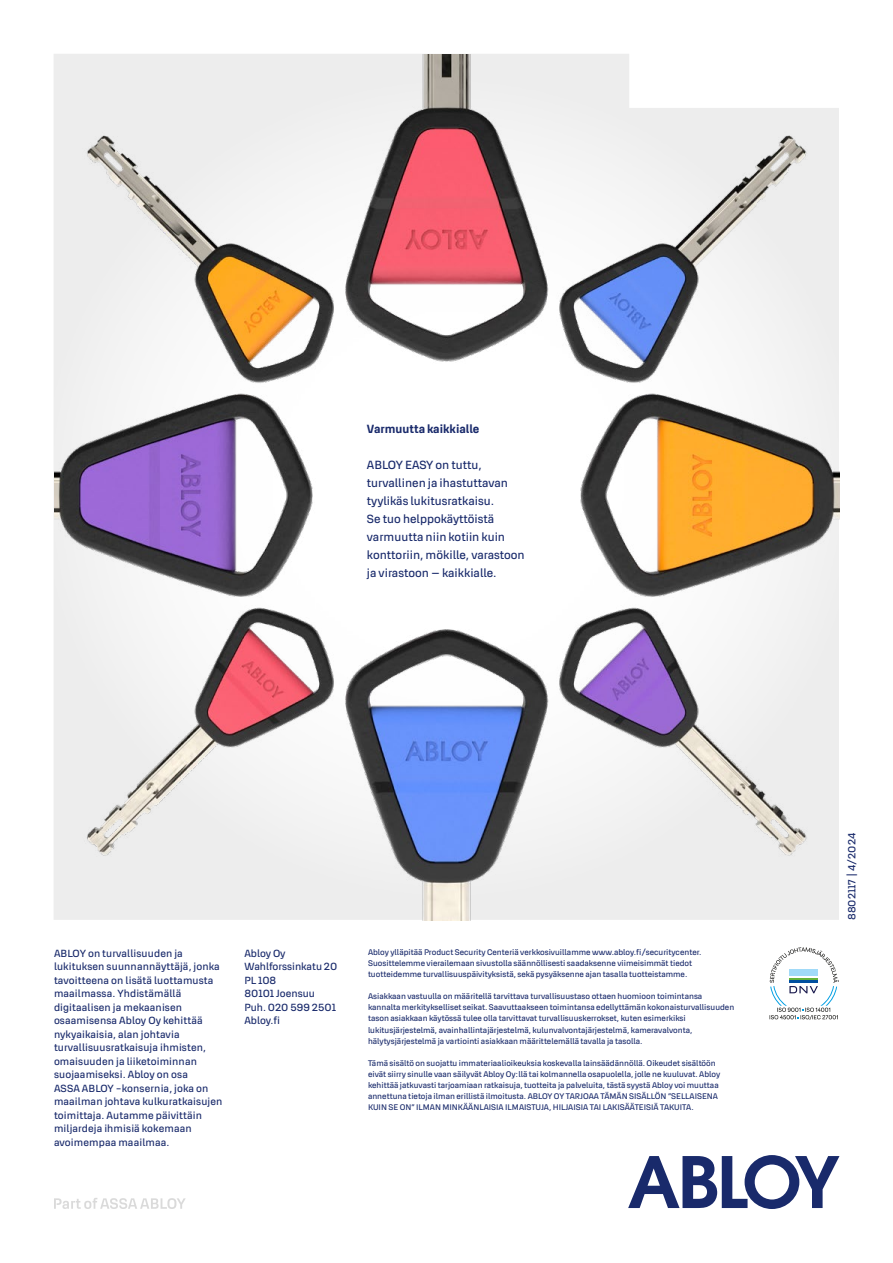
<style>
.page{position:relative;width:893px;height:1263px;background:#fff}
.page>*{position:absolute;margin:0;border:0;box-sizing:border-box;transform-origin:0 0}
.Bodytext{font:12px/18px "Abloy Sans OT";color:#192a6b}
.Bodytext-2{font:700 12px "Abloy Sans OT";color:#192a6b}
.t1{font:10.5px/13.5px "Abloy Sans OT";letter-spacing:.01em;color:#192a6b}
.t2{font:8.25px/11.1px "Abloy Sans OT";color:#192a6b}
</style>
<div class="page">
<svg style="left:628px;top:1155px;width:211px;height:54px"></svg>
<img style="left:54px;top:54px;width:785px;height:866px">
<svg style="left:54px;top:1198px;width:132px;height:11px"></svg>
<svg style="left:769px;top:947px;width:70px;height:73px"></svg>
<p class="Bodytext-2" style="left:367px;top:420px;width:114px">Varmuutta kaikkialle</p>
<p class="Bodytext" style="left:367px;top:455px;width:143px">ABLOY EASY on tuttu, turvallinen ja ihastuttavan tyylikäs lukitusratkaisu.</p>
<p class="Bodytext" style="left:367px;top:509px;width:159px">Se tuo helppokäyttöistä varmuutta niin kotiin kuin konttoriin, mökille, varastoon ja virastoon – kaikkialle.</p>
<p class="t1" style="left:54px;top:945px;width:167px">ABLOY on turvallisuuden ja lukituksen suunnannäyttäjä, jonka tavoitteena on lisätä luottamusta maailmassa. Yhdistämällä digitaalisen ja mekaanisen osaamisensa Abloy Oy kehittää nykyaikaisia, alan johtavia</p>
<p class="t1" style="left:54px;top:1040px;width:154px">turvallisuusratkaisuja ihmisten,</p>
<p class="t1" style="left:54px;top:1053px;width:144px">omaisuuden ja liiketoiminnan</p>
<p class="t1" style="left:54px;top:1067px;width:170px">suojaamiseksi. Abloy on osa<br>ASSA ABLOY -konsernia, joka on maailman johtava kulkuratkaisujen toimittaja. Autamme päivittäin miljardeja ihmisiä kokemaan avoimempaa maailmaa.</p>
<p class="t1" style="left:244px;top:945px;width:43px">Abloy Oy</p>
<p class="t1" style="left:244px;top:959px;width:94px">Wahlforssinkatu 20</p>
<p class="t1" style="left:244px;top:972px;width:33px">PL 108</p>
<p class="t1" style="left:244px;top:986px;width:72px">80101 Joensuu</p>
<p class="t1" style="left:244px;top:999px;width:93px">Puh. 020 599 2501</p>
<p class="t1" style="left:244px;top:1013px;width:37px">Abloy.fi</p>
<p class="t2" style="left:368px;top:946px;width:335px">Abloy ylläpitää Product Security Centeriä verkkosivuillamme www.abloy.fi/securitycenter.<br>Suosittelemme vierailemaan sivustolla säännöllisesti saadaksenne viimeisimmät tiedot tuotteidemme turvallisuuspäivityksistä, sekä pysyäksenne ajan tasalla tuotteistamme.</p>
<p class="t2" style="left:368px;top:990px;width:368px">Asiakkaan vastuulla on määritellä tarvittava turvallisuustaso ottaen huomioon toimintansa kannalta merkitykselliset seikat. Saavuttaakseen toimintansa edellyttämän kokonaisturvallisuuden tason asiakkaan käytössä tulee olla tarvittavat turvallisuuskerrokset, kuten esimerkiksi lukitusjärjestelmä, avainhallintajärjestelmä, kulunvalvontajärjestelmä, kameravalvonta, hälytysjärjestelmä ja vartiointi asiakkaan määrittelemällä tavalla ja tasolla.</p>
<p class="t2" style="left:368px;top:1057px;width:354px">Tämä sisältö on suojattu immateriaalioikeuksia koskevalla lainsäädännöllä. Oikeudet sisältöön eivät siirry sinulle vaan säilyvät Abloy Oy:llä tai kolmannella osapuolella, jolle ne kuuluvat. Abloy kehittää jatkuvasti tarjoamiaan ratkaisuja, tuotteita ja palveluita, tästä syystä Abloy voi muuttaa annettuna tietoja ilman erillistä ilmoitusta. ABLOY OY TARJOAA TÄMÄN SISÄLLÖN ”SELLAISENA KUIN SE ON” ILMAN MINKÄÄNLAISIA ILMAISTUJA, HILJAISIA TAI LAKISÄÄTEISIÄ TAKUITA.</p>
<p class="t1" style="left:844px;top:920px;width:89px;rotate:-90deg">8802117 | 4/2024</p>
</div>
